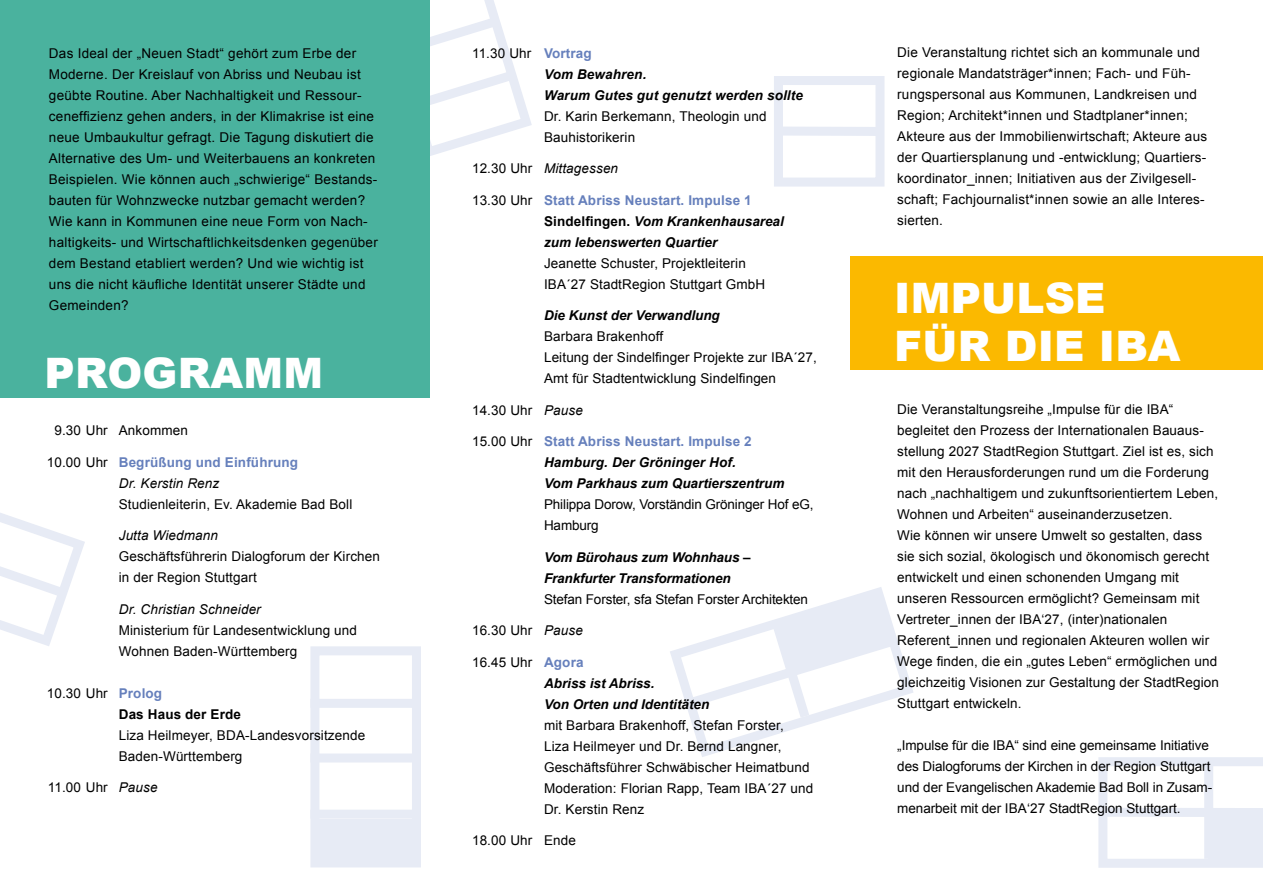
<style>
.page{position:relative;width:1263px;height:893px;background:#fff}
.page>*{position:absolute;margin:0;border:0;box-sizing:border-box;transform-origin:0 0}
.t1{font:900 42px/48px "Arial";letter-spacing:.005em;color:#fff}
.t2{font:13.5px/21px "Arial";letter-spacing:.01em;color:#000}
.t3{font:italic 700 13.5px/21px "Arial";color:#000}
.t4{font:13.5px/21px "Arial";letter-spacing:-.01em;color:#000}
.t5{font:italic 13.5px "Arial";letter-spacing:.01em;color:#000}
.t6{font:700 13.5px/21px "Arial";letter-spacing:.01em;color:#6680bc;text-align:center}
.t7{font:700 13.5px/21px "Arial";letter-spacing:.01em;color:#000}
.s1{font-weight:400;color:#000}
.s2{font-weight:400;font-style:italic;color:#000}
.s3{font-weight:400}
.s4{color:#6680bc}
.s5{font-style:italic}
.s6{font-weight:400;font-style:normal}
.s7{font-style:normal;color:#6680bc}
.s8{font-style:normal}
</style>
<div class="page">
<div style="left:774px;top:76px;width:110px;height:111px;border:9px solid #e7ebf5"></div>
<div style="left:782px;top:127px;width:98px;height:9px;background:#e7ebf5"></div>
<svg style="left:429px;top:0;width:103px;height:163px"></svg>
<svg style="left:310px;top:646px;width:111px;height:222px"></svg>
<div style="left:310px;top:699px;width:104px;height:9px;background:#e7ebf5"></div>
<div style="left:310px;top:810px;width:104px;height:9px;background:#e7ebf5"></div>
<div style="left:310px;top:753px;width:104px;height:9px;background:#e7ebf5"></div>
<div style="left:0;top:0;width:429px;height:397px;background:#4ab29e"></div>
<div style="left:850px;top:256px;width:413px;height:114px;background:#fbb900"></div>
<svg style="left:670px;top:587px;width:243px;height:170px"></svg>
<svg style="left:0;top:513px;width:85px;height:133px"></svg>
<svg style="left:1098px;top:757px;width:165px;height:111px"></svg>
<div style="left:1107px;top:808px;width:156px;height:9px;background:#e7ebf5"></div>
<div style="left:1204px;top:766px;width:9px;height:93px;background:#e7ebf5"></div>
<div style="left:315px;top:819px;width:105px;height:43px;background:#e7ebf5"></div>
<svg style="left:683px;top:594px;width:217px;height:134px"></svg>
<div style="left:1209px;top:812px;width:54px;height:50px;background:#e7ebf5"></div>
<p class="t2" style="left:49px;top:43px;width:330px">Das Ideal der „Neuen Stadt“ gehört zum Erbe der Moderne. Der Kreislauf von Abriss und Neubau ist geübte Routine. Aber Nachhaltigkeit und Ressour&shy;ceneffizienz gehen anders, in der Klimakrise ist eine neue Umbaukultur gefragt. Die Tagung diskutiert die Alternative des Um- und Weiterbauens an konkreten Beispielen. Wie können auch „schwierige“ Bestands&shy;bauten für Wohnzwecke nutzbar gemacht werden?<br>Wie kann in Kommunen eine neue Form von Nach&shy;haltigkeits- und Wirtschaftlichkeitsdenken gegenüber dem Bestand etabliert werden? Und wie wichtig ist uns die nicht käufliche Identität unserer Städte und Gemeinden?</p>
<h1 class="t1" style="left:45px;top:348px;width:280px">PROGRAMM</h1>
<p class="t2" style="left:54px;top:420px;width:135px">9.30 Uhr Ankommen</p>
<p class="t6" style="left:47px;top:452px;width:253px"><span class="s1">10.00 Uhr</span> Begrüßung und Einführung<br><span class="s2">Dr. Kerstin Renz</span></p>
<p class="t2" style="left:119px;top:494px;width:235px">Studienleiterin, Ev. Akademie Bad Boll</p>
<p class="t5" style="left:119px;top:527px;width:101px">Jutta Wiedmann</p>
<p class="t2" style="left:119px;top:546px;width:263px">Geschäftsführerin Dialogforum der Kirchen in der Region Stuttgart</p>
<p class="t5" style="left:119px;top:600px;width:144px">Dr. Christian Schneider</p>
<p class="t2" style="left:119px;top:620px;width:240px">Ministerium für Landesentwicklung und<br>Wohnen Baden-Württemberg</p>
<p class="t7" style="left:119px;top:683px;width:124px;text-indent:-72px"><span class="s3">10.30 Uhr</span> <span class="s4">Prolog<br></span>Das Haus der Erde</p>
<p class="t2" style="left:119px;top:725px;width:248px">Liza Heilmeyer, BDA-Landesvorsitzende<br>Baden-Württemberg</p>
<p class="t2" style="left:48px;top:777px;width:111px">11.00 Uhr <span class="s5">Pause</span></p>
<p class="t3" style="left:544px;top:43px;width:260px;text-indent:-72px"><span class="s6">11.30 Uhr</span> <span class="s7">Vortrag<br></span>Vom Bewahren.<br>Warum Gutes gut genutzt werden sollte</p>
<p class="t2" style="left:544px;top:106px;width:224px">Dr. Karin Berkemann, Theologin und<br>Bauhistorikerin</p>
<p class="t5" style="left:472px;top:160px;width:148px"><span class="s8">12.30 Uhr</span> Mittagessen</p>
<p class="t3" style="left:544px;top:190px;width:241px;text-indent:-72px"><span class="s6">13.30 Uhr</span> <span class="s7">Statt Abriss Neustart. Impulse 1<br></span><span class="s8">Sindelfingen.</span> Vom Krankenhausareal zum lebenswerten Quartier</p>
<p class="t2" style="left:544px;top:253px;width:223px">Jeanette Schuster, Projektleiterin<br>IBA´27 StadtRegion Stuttgart GmbH</p>
<p class="t3" style="left:544px;top:305px;width:177px">Die Kunst der Verwandlung</p>
<p class="t2" style="left:544px;top:326px;width:274px">Barbara Brakenhoff<br>Leitung der Sindelfinger Projekte zur IBA´27,<br>Amt für Stadtentwicklung Sindelfingen</p>
<p class="t2" style="left:472px;top:400px;width:112px">14.30 Uhr <span class="s5">Pause</span></p>
<p class="t3" style="left:544px;top:431px;width:242px;text-indent:-72px"><span class="s6">15.00 Uhr</span> <span class="s7">Statt Abriss Neustart. Impulse 2<br></span>Hamburg. Der Gröninger Hof.<br>Vom Parkhaus zum Quartierszentrum</p>
<p class="t4" style="left:544px;top:494px;width:271px">Philippa Dorow, Vorständin Gröninger Hof eG,<br>Hamburg</p>
<p class="t3" style="left:544px;top:547px;width:208px">Vom Bürohaus zum Wohnhaus –<br>Frankfurter Transformationen</p>
<p class="t4" style="left:544px;top:589px;width:266px">Stefan Forster, sfa Stefan Forster Architekten</p>
<p class="t2" style="left:472px;top:620px;width:112px">16.30 Uhr <span class="s5">Pause</span></p>
<p class="t3" style="left:544px;top:652px;width:167px;text-indent:-72px"><span class="s6">16.45 Uhr</span> <span class="s7">Agora<br></span>Abriss ist Abriss.<br>Von Orten und Identitäten</p>
<p class="t2" style="left:544px;top:715px;width:271px">mit Barbara Brakenhoff, Stefan Forster,<br>Liza Heilmeyer und Dr. Bernd Langner, Geschäftsführer Schwäbischer Heimatbund Moderation: Florian Rapp, Team IBA´27 und Dr. Kerstin Renz</p>
<p class="t2" style="left:472px;top:830px;width:105px">18.00 Uhr Ende</p>
<p class="t2" style="left:897px;top:42px;width:311px">Die Veranstaltung richtet sich an kommunale und regionale Mandatsträger*innen; Fach- und Füh&shy;rungspersonal aus Kommunen, Landkreisen und Region; Architekt*innen und Stadtplaner*innen; Akteure aus der Immobilienwirtschaft; Akteure aus der Quartiersplanung und -entwicklung; Quartiers&shy;koordinator_innen; Initiativen aus der Zivilgesell&shy;schaft; Fachjournalist*innen sowie an alle Interes&shy;sierten.</p>
<h1 class="t1" style="left:894px;top:273px;width:288px">IMPULSE<br>FÜR DIE IBA</h1>
<p class="t2" style="left:897px;top:399px;width:323px">Die Veranstaltungsreihe „Impulse für die IBA“ begleitet den Prozess der Internationalen Bauaus&shy;stellung 2027 StadtRegion Stuttgart. Ziel ist es, sich mit den Herausforderungen rund um die Forderung nach „nachhaltigem und zukunftsorientiertem Leben, Wohnen und Arbeiten“ auseinanderzusetzen.<br>Wie können wir unsere Umwelt so gestalten, dass sie sich sozial, ökologisch und ökonomisch gerecht entwickelt und einen schonenden Umgang mit unseren Ressourcen ermöglicht? Gemeinsam mit Vertreter_innen der IBA‘27, (inter)nationalen Referent_innen und regionalen Akteuren wollen wir Wege finden, die ein „gutes Leben“ ermöglichen und gleichzeitig Visionen zur Gestaltung der StadtRegion Stuttgart entwickeln.</p>
<p class="t2" style="left:897px;top:735px;width:316px">„Impulse für die IBA“ sind eine gemeinsame Initiative des Dialogforums der Kirchen in der Region Stuttgart und der Evangelischen Akademie Bad Boll in Zusam&shy;menarbeit mit der IBA‘27 StadtRegion Stuttgart.</p>
</div>
